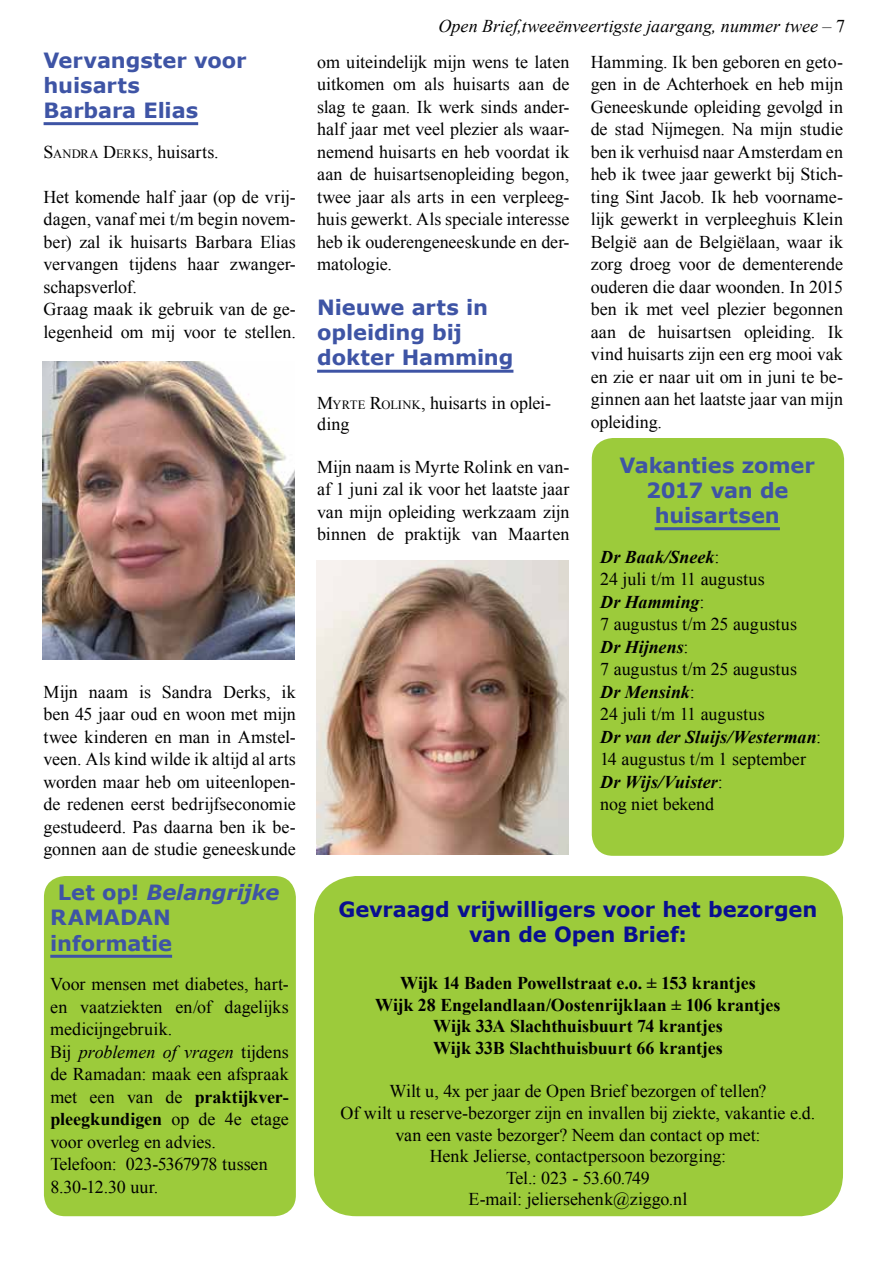
<style>
.page{position:relative;width:893px;height:1263px;background:#fff}
.page>*{position:absolute;margin:0;border:0;box-sizing:border-box;transform-origin:0 0}
.t1{font:700 21px/25.2px "Verdana";letter-spacing:-.005em;color:#3e54a5}
.t2{font:700 21px/25.2px "Verdana";letter-spacing:-.005em;color:#090f90;text-align:center}
.t3{font:18px/22.5px "Times New Roman";color:#000}
.t4{font:700 18px/21.6px "Times New Roman";letter-spacing:-.005em;color:#000;text-align:center}
.t5{font:italic 18px "Times New Roman";color:#000}
.s1{font-style:inherit}
.s2{font-size:12.6px}
.s3{font-style:italic}
.s4{font-weight:700}
.s5{font-style:normal}
.s6{font-weight:700;font-style:italic}
</style>
<div class="page">
<hr style="left:44px;top:122px;width:154px;height:3px;background:#3e54a5">
<hr style="left:317px;top:370px;width:196px;height:3px;background:#3e54a5">
<div style="left:314px;top:876px;width:529px;height:340px;background:#9ccb3b;border-radius:43px"></div>
<img style="left:42px;top:361px;width:252px;height:298px">
<div style="left:44px;top:876px;width:252px;height:340px;background:#9ccb3b;border-radius:21px"></div>
<hr style="left:50px;top:955px;width:122px;height:3px;background:#3e54a5">
<div style="left:592px;top:438px;width:252px;height:418px;background:#9ccb3b;border-radius:21px"></div>
<hr style="left:655px;top:527px;width:125px;height:3px;background:#3e54a5">
<img style="left:316px;top:561px;width:252px;height:293px">
<p class="t1" style="left:44px;top:47px;width:204px">Vervangster voor huisarts<br>Barbara Elias</p>
<p class="t3" style="left:44px;top:140px;width:177px"><span class="s1">S</span><span class="s2">ANDRA</span> <span class="s1">D</span><span class="s2">ERKS</span>, huisarts.</p>
<p class="t3" style="left:44px;top:185px;width:254px">Het komende half jaar (op de vrij&shy;dagen, vanaf mei t/m begin novem&shy;ber) zal ik huisarts Barbara Elias vervangen tijdens haar zwanger&shy;schapsverlof.<br>Graag maak ik gebruik van de ge&shy;legenheid om mij voor te stellen.</p>
<p class="t3" style="left:44px;top:680px;width:254px;text-align:justify">Mijn naam is Sandra Derks, ik ben 45 jaar oud en woon met mijn twee kinderen en man in Amstel&shy;veen. Als kind wilde ik altijd al arts worden maar heb om uiteenlopen&shy;de redenen eerst bedrijfseconomie gestudeerd. Pas daarna ben ik be&shy;gonnen aan de studie geneeskunde</p>
<p class="t1" style="left:50px;top:879px;width:231px;text-indent:7px">Let op! <span class="s3">Belangrijke<br></span>RAMADAN informatie</p>
<p class="t3" style="left:50px;top:972px;width:240px">Voor mensen met diabetes, hart&shy;en vaatziekten en/of dagelijks medicijngebruik.<br>Bij <span class="s3">problemen of vragen</span> tijdens de Ramadan: maak een afspraak met een van de <span class="s4">praktijkver&shy;pleegkundigen</span> op de 4e etage voor overleg en advies.<br>Telefoon: 023-5367978 tussen<br>8.30-12.30 uur.</p>
<p class="t5" style="left:439px;top:13px;width:408px">Open Brief,tweeënveertigste jaargang, nummer twee – <span class="s5">7</span></p>
<p class="t3" style="left:317px;top:50px;width:254px;text-align:justify">om uiteindelijk mijn wens te laten uitkomen om als huisarts aan de slag te gaan. Ik werk sinds ander&shy;half jaar met veel plezier als waar&shy;nemend huisarts en heb voordat ik aan de huisartsenopleiding begon, twee jaar als arts in een verpleeg&shy;huis gewerkt. Als speciale interesse heb ik ouderengeneeskunde en der&shy;matologie.</p>
<p class="t1" style="left:317px;top:294px;width:198px">Nieuwe arts in opleiding bij dokter Hamming</p>
<p class="t3" style="left:317px;top:392px;width:235px;line-height:21.6px"><span class="s1">M</span><span class="s2">YRTE</span> <span class="s1">R</span><span class="s2">OLINK</span><span class="s1">,</span> huisarts in oplei&shy;ding</p>
<p class="t3" style="left:317px;top:455px;width:254px;text-align:justify">Mijn naam is Myrte Rolink en van&shy;af 1 juni zal ik voor het laatste jaar van mijn opleiding werkzaam zijn binnen de praktijk van Maarten</p>
<p class="t3" style="left:591px;top:50px;width:254px;text-align:justify">Hamming. Ik ben geboren en geto&shy;gen in de Achterhoek en heb mijn Geneeskunde opleiding gevolgd in de stad Nijmegen. Na mijn studie ben ik verhuisd naar Amsterdam en heb ik twee jaar gewerkt bij Stich&shy;ting Sint Jacob. Ik heb voorname&shy;lijk gewerkt in verpleeghuis Klein België aan de Belgiëlaan, waar ik zorg droeg voor de dementerende ouderen die daar woonden. In 2015 ben ik met veel plezier begonnen aan de huisartsen opleiding. Ik vind huisarts zijn een erg mooi vak en zie er naar uit om in juni te be&shy;ginnen aan het laatste jaar van mijn opleiding.</p>
<p class="t1" style="left:620px;top:452px;width:197px;text-align:center">Vakanties zomer<br>2017 van de huisartsen</p>
<p class="t3" style="left:600px;top:545px;width:222px"><span class="s6">Dr Baak/Sneek</span>:<br>24 juli t/m 11 augustus<br><span class="s6">Dr Hamming</span>:<br>7 augustus t/m 25 augustus<br><span class="s6">Dr Hijnens</span>:<br>7 augustus t/m 25 augustus<br><span class="s6">Dr Mensink</span>:<br>24 juli t/m 11 augustus<br><span class="s6">Dr van der Sluijs/Westerman</span>:<br>14 augustus t/m 1 september<br><span class="s6">Dr Wijs/Vuister</span>:<br>nog niet bekend</p>
<p class="t2" style="left:338px;top:896px;width:481px">Gevraagd vrijwilligers voor het bezorgen van de Open Brief:</p>
<p class="t4" style="left:375px;top:972px;width:407px">Wijk 14 Baden Powellstraat e.o. ± 153 krantjes<br>Wijk 28 Engelandlaan/Oostenrijklaan ± 106 krantjes Wijk 33A Slachthuisbuurt 74 krantjes<br>Wijk 33B Slachthuisbuurt 66 krantjes</p>
<p class="t3" style="left:341px;top:1080px;width:476px;line-height:21.6px;text-align:center">Wilt u, 4x per jaar de Open Brief bezorgen of tellen?<br>Of wilt u reserve-bezorger zijn en invallen bij ziekte, vakantie e.d. van een vaste bezorger? Neem dan contact op met:<br>Henk Jelierse, contactpersoon bezorging:<br>Tel.: 023 - 53.60.749<br>E-mail: jeliersehenk@ziggo.nl</p>
</div>
